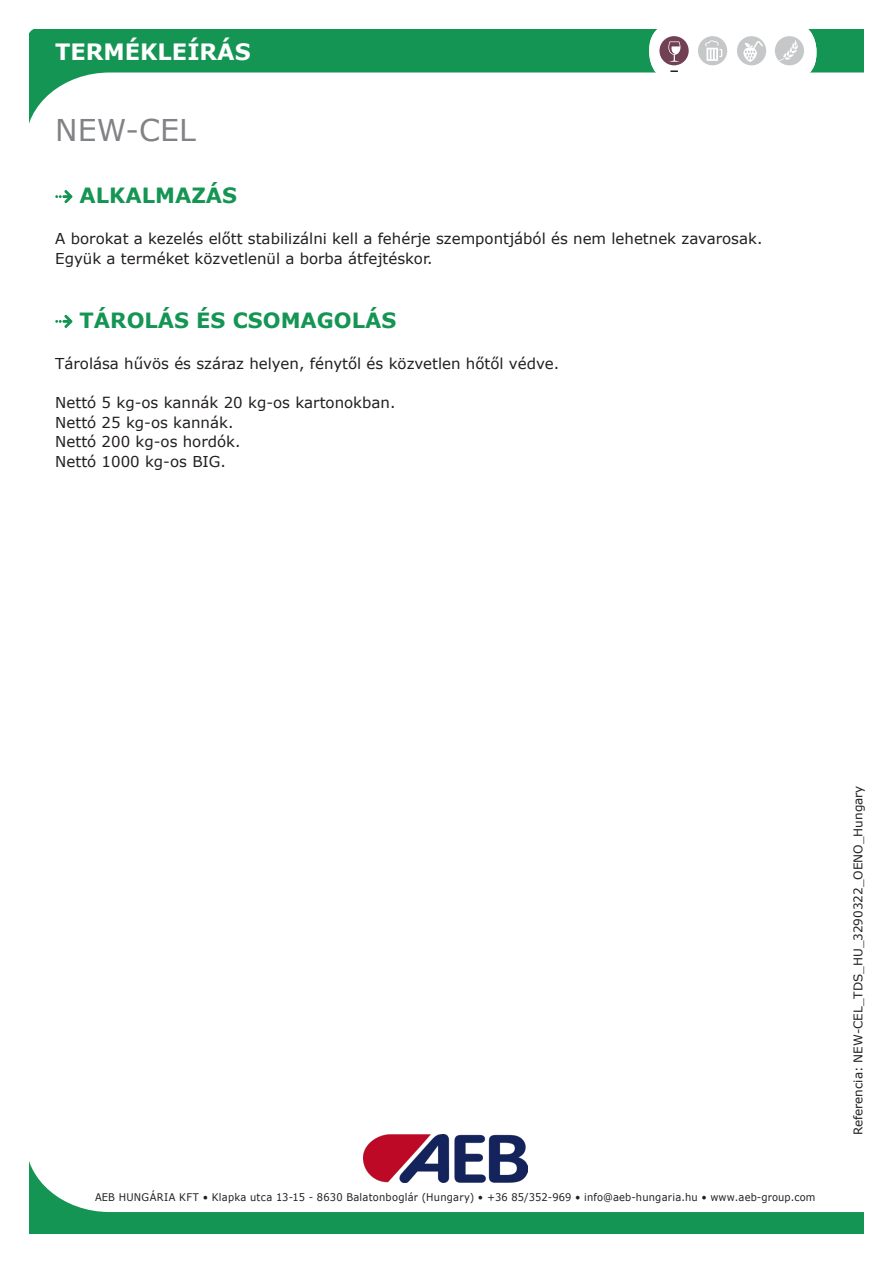
<style>
.page{position:relative;width:893px;height:1263px;background:#fff}
.page>*{position:absolute;margin:0;border:0;box-sizing:border-box;transform-origin:0 0}
.t1{font:30px "Verdana";color:#808285}
.t2{font:700 22.5px "Verdana";color:#fff}
.t3{font:700 21px "Verdana";color:#159553}
.t4{font:15px "Verdana";color:#231f20}
.t5{font:12px "Verdana";color:#231f20}
.t6{font:10.5px "Verdana";letter-spacing:.02em;color:#231f20;scale:.94 1}
</style>
<div class="page">
<svg style="left:30px;top:30px;width:833px;height:91px"></svg>
<div style="left:649px;top:22px;width:167px;height:60px;background:#fff;border-radius:28px"></div>
<svg style="left:670px;top:70px;width:8px;height:2px"></svg>
<div style="left:775px;top:36px;width:29px;height:29px;background:#c6c7c8;border-radius:50%"></div>
<svg style="left:779px;top:40px;width:19px;height:21px"></svg>
<div style="left:737px;top:36px;width:29px;height:29px;background:#c6c7c8;border-radius:50%"></div>
<div style="left:659px;top:36px;width:30px;height:29px;background:#724053;border-radius:50%"></div>
<div style="left:698px;top:36px;width:29px;height:29px;background:#c6c7c8;border-radius:50%"></div>
<svg style="left:705px;top:40px;width:17px;height:21px"></svg>
<svg style="left:668px;top:41px;width:12px;height:21px"></svg>
<svg style="left:743px;top:41px;width:20px;height:21px"></svg>
<svg style="left:30px;top:1164px;width:834px;height:69px"></svg>
<img style="left:363px;top:1134px;width:165px;height:48px">
<svg style="left:55px;top:190px;width:17px;height:13px"></svg>
<svg style="left:55px;top:315px;width:17px;height:13px"></svg>
<h2 class="t2" style="left:55px;top:36px;width:197px">TERMÉKLEÍRÁS</h2>
<p class="t1" style="left:55px;top:110px;width:142px">NEW-CEL</p>
<p class="t3" style="left:80px;top:181px;width:159px">ALKALMAZÁS</p>
<p class="t4" style="left:55px;top:228px;width:709px">A borokat a kezelés előtt stabilizálni kell a fehérje szempontjából és nem lehetnek zavarosak.</p>
<p class="t4" style="left:55px;top:248px;width:379px">Együk a terméket közvetlenül a borba átfejtéskor.</p>
<p class="t3" style="left:80px;top:305px;width:318px">TÁROLÁS ÉS CSOMAGOLÁS</p>
<p class="t4" style="left:55px;top:353px;width:505px">Tárolása hűvös és száraz helyen, fénytől és közvetlen hőtől védve.</p>
<p class="t4" style="left:55px;top:392px;width:342px">Nettó 5 kg-os kannák 20 kg-os kartonokban.</p>
<p class="t4" style="left:55px;top:412px;width:180px">Nettó 25 kg-os kannák.</p>
<p class="t4" style="left:55px;top:431px;width:187px">Nettó 200 kg-os hordók.</p>
<p class="t4" style="left:55px;top:451px;width:172px">Nettó 1000 kg-os BIG.</p>
<p class="t6" style="left:95px;top:1190px;width:768px">AEB HUNGÁRIA KFT • Klapka utca 13-15 - 8630 Balatonboglár (Hungary) • +36 85/352-969 • info@aeb-hungaria.hu • www.aeb-group.com</p>
<p class="t5" style="left:850px;top:1135px;width:351px;rotate:-90deg">Referencia: NEW-CEL_TDS_HU_3290322_OENO_Hungary</p>
</div>
